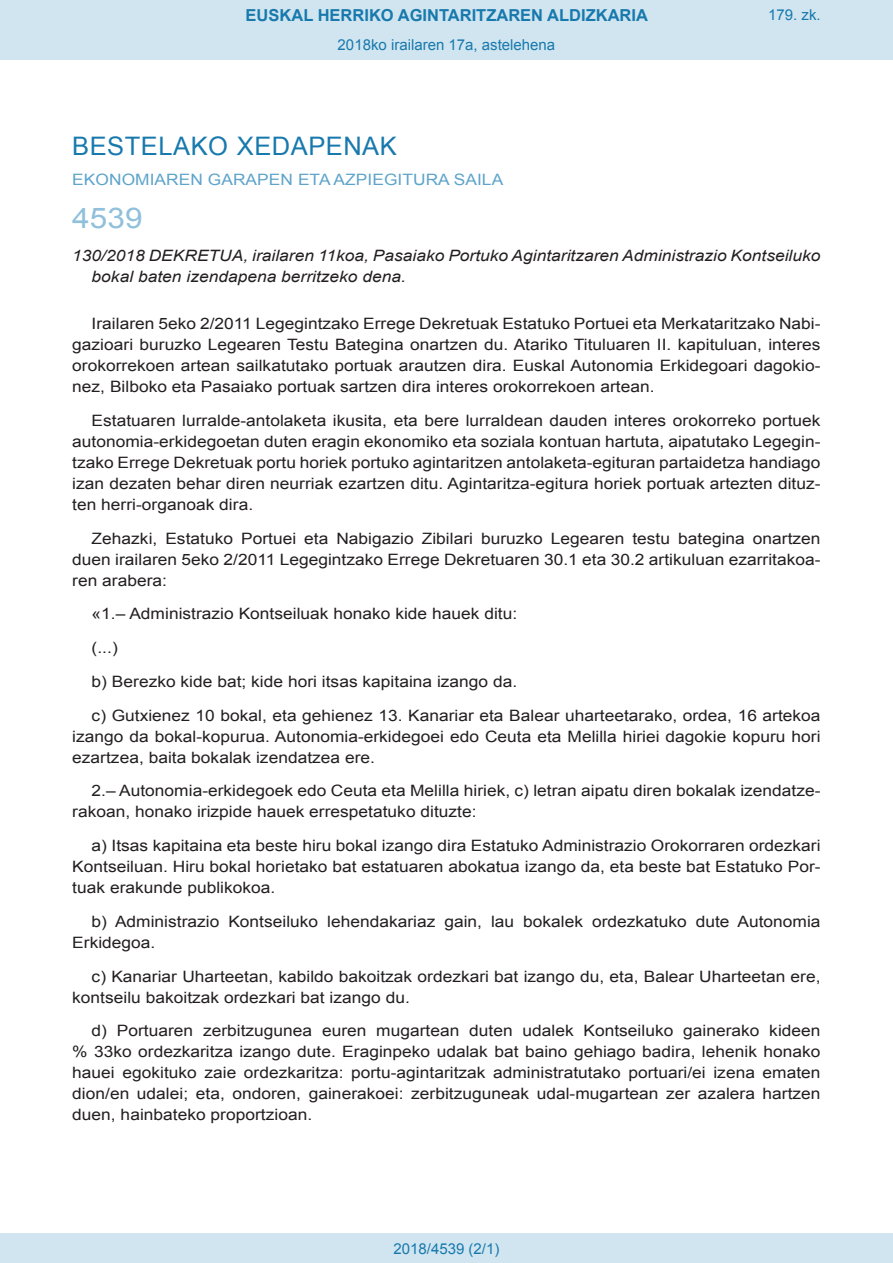
<style>
.page{position:relative;width:893px;height:1263px;background:#fff}
.page>*{position:absolute;margin:0;border:0;box-sizing:border-box;transform-origin:0 0}
.BOPVOrden{font:28.5px "Arial";color:#90c0db;scale:1.11 1}
.BOPVSeccion{font:25.5px "Arial";letter-spacing:.02em;color:#1879ad}
.t1{font:700 16.5px "Arial";color:#1879ad}
.BOPVDetalle{font:15.6px/21px "Arial";color:#231f20;text-align:justify;scale:1.11 1}
.BOPVTitulo{font:italic 15.6px/21px "Arial";color:#231f20;scale:1.11 1}
.BOPVOrganismo{font:15.6px "Arial";letter-spacing:.005em;color:#5ea4ca;scale:1.11 1}
.Paginacion_Centro{font:15px "Arial";color:#1879ad}
</style>
<div class="page">
<div style="left:0;top:0;width:893px;height:60px;background:#d0e5f0"></div>
<div style="left:0;top:1233px;width:893px;height:30px;background:#d0e5f0"></div>
<p class="t1" style="left:246px;top:4px;width:404px">EUSKAL HERRIKO AGINTARITZAREN ALDIZKARIA</p>
<p class="Paginacion_Centro" style="left:338px;top:35px;width:219px">2018ko irailaren 17a, astelehena</p>
<p class="Paginacion_Centro" style="left:768px;top:5px;width:54px">179. zk.</p>
<p class="BOPVSeccion" style="left:72px;top:129px;width:326px">BESTELAKO XEDAPENAK</p>
<p class="BOPVOrganismo" style="left:72px;top:169px;width:390px">EKONOMIAREN GARAPEN ETA AZPIEGITURA SAILA</p>
<p class="BOPVOrden" style="left:72px;top:199px;width:65px">4539</p>
<p class="BOPVTitulo" style="left:92px;top:246px;width:658px;text-indent:-19px">130/2018 DEKRETUA, irailaren 11koa, Pasaiako Portuko Agintaritzaren Administrazio Kontseiluko bokal baten izendapena berritzeko dena.</p>
<p class="BOPVDetalle" style="left:72px;top:313px;width:676px;text-indent:19px">Irailaren 5eko 2/2011 Legegintzako Errege Dekretuak Estatuko Portuei eta Merkataritzako Nabi&shy;gazioari buruzko Legearen Testu Bategina onartzen du. Atariko Tituluaren II. kapituluan, interes orokorrekoen artean sailkatutako portuak arautzen dira. Euskal Autonomia Erkidegoari dagokio&shy;nez, Bilboko eta Pasaiako portuak sartzen dira interes orokorrekoen artean.</p>
<p class="BOPVDetalle" style="left:72px;top:410px;width:676px;text-indent:19px">Estatuaren lurralde-antolaketa ikusita, eta bere lurraldean dauden interes orokorreko portuek autonomia-erkidegoetan duten eragin ekonomiko eta soziala kontuan hartuta, aipatutako Legegin&shy;tzako Errege Dekretuak portu horiek portuko agintaritzen antolaketa-egituran partaidetza handiago izan dezaten behar diren neurriak ezartzen ditu. Agintaritza-egitura horiek portuak artezten dituz&shy;ten herri-organoak dira.</p>
<p class="BOPVDetalle" style="left:72px;top:528px;width:676px;text-indent:19px">Zehazki, Estatuko Portuei eta Nabigazio Zibilari buruzko Legearen testu bategina onartzen duen irailaren 5eko 2/2011 Legegintzako Errege Dekretuaren 30.1 eta 30.2 artikuluan ezarritakoa&shy;ren arabera:</p>
<p class="BOPVDetalle" style="left:92px;top:603px;width:385px">«1.– Administrazio Kontseiluak honako kide hauek ditu:</p>
<p class="BOPVDetalle" style="left:92px;top:637px;width:25px">(...)</p>
<p class="BOPVDetalle" style="left:92px;top:671px;width:385px">b) Berezko kide bat; kide hori itsas kapitaina izango da.</p>
<p class="BOPVDetalle" style="left:72px;top:705px;width:676px;text-indent:19px">c) Gutxienez 10 bokal, eta gehienez 13. Kanariar eta Balear uharteetarako, ordea, 16 artekoa izango da bokal-kopurua. Autonomia-erkidegoei edo Ceuta eta Melilla hiriei dagokie kopuru hori ezartzea, baita bokalak izendatzea ere.</p>
<p class="BOPVDetalle" style="left:72px;top:780px;width:676px;text-indent:19px">2.– Autonomia-erkidegoek edo Ceuta eta Melilla hiriek, c) letran aipatu diren bokalak izendatze&shy;rakoan, honako irizpide hauek errespetatuko dituzte:</p>
<p class="BOPVDetalle" style="left:72px;top:835px;width:676px;text-indent:19px">a) Itsas kapitaina eta beste hiru bokal izango dira Estatuko Administrazio Orokorraren ordezkari Kontseiluan. Hiru bokal horietako bat estatuaren abokatua izango da, eta beste bat Estatuko Por&shy;tuak erakunde publikokoa.</p>
<p class="BOPVDetalle" style="left:72px;top:911px;width:676px;text-indent:19px">b) Administrazio Kontseiluko lehendakariaz gain, lau bokalek ordezkatuko dute Autonomia<br>Erkidegoa.</p>
<p class="BOPVDetalle" style="left:72px;top:966px;width:676px;text-indent:19px">c) Kanariar Uharteetan, kabildo bakoitzak ordezkari bat izango du, eta, Balear Uharteetan ere, kontseilu bakoitzak ordezkari bat izango du.</p>
<p class="BOPVDetalle" style="left:72px;top:1020px;width:676px;text-indent:19px">d) Portuaren zerbitzugunea euren mugartean duten udalek Kontseiluko gainerako kideen % 33ko ordezkaritza izango dute. Eraginpeko udalak bat baino gehiago badira, lehenik honako hauei egokituko zaie ordezkaritza: portu-agintaritzak administratutako portuari/ei izena ematen dion/en udalei; eta, ondoren, gainerakoei: zerbitzuguneak udal-mugartean zer azalera hartzen duen, hainbateko proportzioan.</p>
<p class="Paginacion_Centro" style="left:393px;top:1238px;width:107px">2018/4539 (2/1)</p>
</div>
